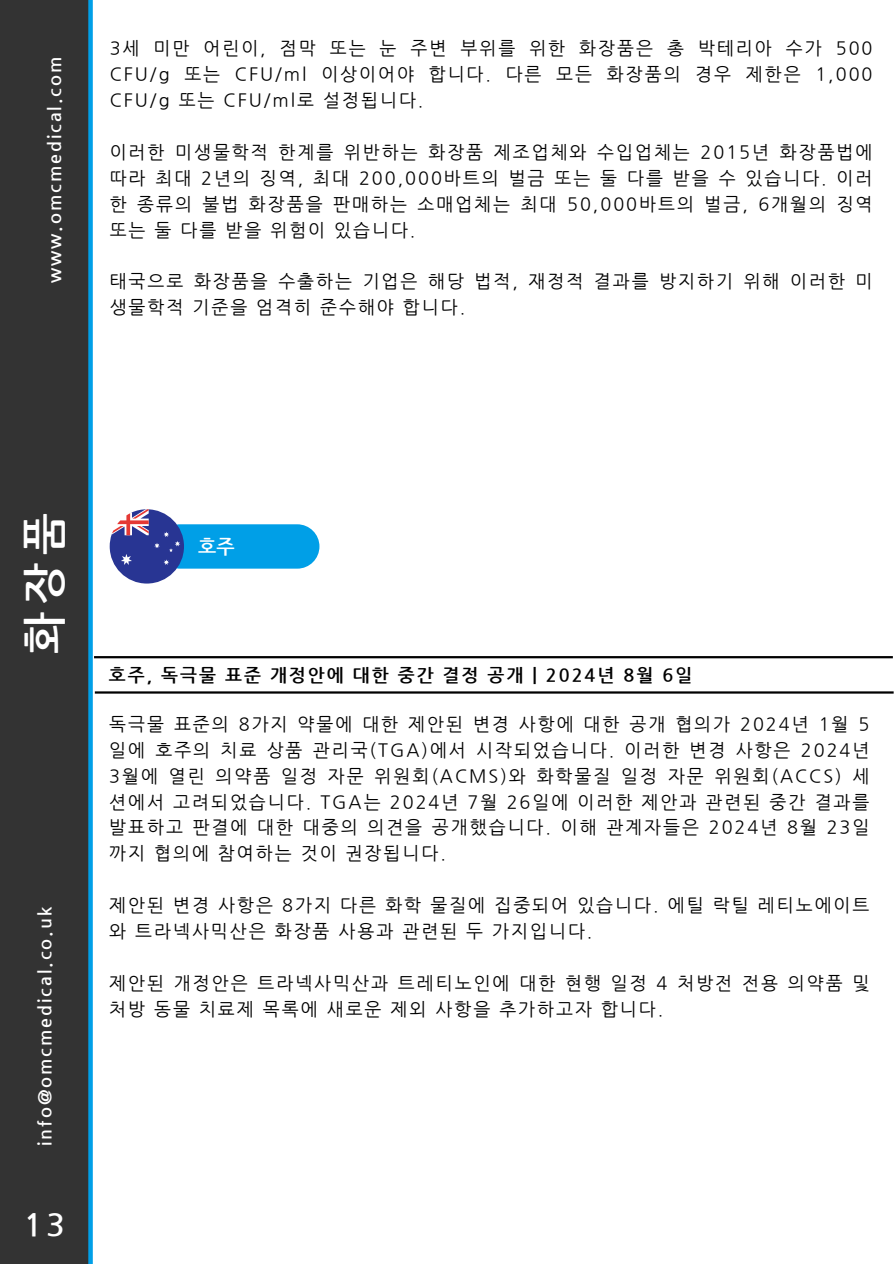
<style>
.page{position:relative;width:894px;height:1264px;background:#fff}
.page>*{position:absolute;margin:0;border:0;box-sizing:border-box;transform-origin:0 0}
.t1{font:700 44.7px "Nanum Gothic";color:#fff}
.t2{font:700 31.2px "Nanum Gothic";color:#fff}
.t3{font:23.1px "Nanum Gothic";color:#fff}
.t4{font:22.95px "Nanum Gothic";color:#fff}
.t5{font:700 19.35px "Nanum Gothic";color:#fff}
.t6{font:18px/25.8px "Nanum Gothic";letter-spacing:.11em;color:#000;text-align:justify}
.t7{font:700 18px "Nanum Gothic";letter-spacing:.11em;color:#fff}
.t8{font:700 18px "Nanum Gothic";letter-spacing:.11em;color:#000}
</style>
<div class="page">
<div style="left:0;top:0;width:89px;height:1263px;background:#333"></div>
<div style="left:88px;top:0;width:5px;height:1263px;background:#009fe7"></div>
<div style="left:158px;top:524px;width:161px;height:44px;background:#009fe7;border-radius:22px"></div>
<svg style="left:110px;top:509px;width:74px;height:74px"></svg>
<hr style="left:95px;top:691px;width:798px;height:2px;background:#000">
<hr style="left:94px;top:656px;width:798px;height:2px;background:#000">
<p class="t7" style="left:44px;top:283px;width:228px;rotate:-90deg">www.omcmedical.com</p>
<h3 class="t6" style="left:110px;top:35px;width:764px">3세 미만 어린이, 점막 또는 눈 주변 부위를 위한 화장품은 총 박테리아 수가 500<br>CFU/g 또는 CFU/ml 이상이어야 합니다. 다른 모든 화장품의 경우 제한은 1,000<br>CFU/g 또는 CFU/ml로 설정됩니다.</h3>
<h2 class="t6" style="left:110px;top:139px;width:764px">이러한 미생물학적 한계를 위반하는 화장품 제조업체와 수입업체는 2015년 화장품법에 따라 최대 2년의 징역, 최대 200,000바트의 벌금 또는 둘 다를 받을 수 있습니다. 이러 한 종류의 불법 화장품을 판매하는 소매업체는 최대 50,000바트의 벌금, 6개월의 징역 또는 둘 다를 받을 위험이 있습니다.</h2>
<p class="t6" style="left:110px;top:268px;width:764px">태국으로 화장품을 수출하는 기업은 해당 법적, 재정적 결과를 방지하기 위해 이러한 미 생물학적 기준을 엄격히 준수해야 합니다.</p>
<h3 class="t1" style="left:18px;top:654px;width:142px;rotate:-90deg">화장품</h3>
<p class="t7" style="left:34px;top:1146px;width:240px;rotate:-90deg">info@omcmedical.co.uk</p>
<h3 class="t3" style="left:39px;top:1204px;width:15px">5</h3>
<p class="t2" style="left:24px;top:1206px;width:43px">13</p>
<h3 class="t4" style="left:38px;top:1212px;width:15px">5</h3>
<p class="t5" style="left:198px;top:535px;width:38px">호주</p>
<p class="t8" style="left:109px;top:664px;width:584px">호주, 독극물 표준 개정안에 대한 중간 결정 공개 | 2024년 8월 6일</p>
<p class="t6" style="left:109px;top:710px;width:761px">독극물 표준의 8가지 약물에 대한 제안된 변경 사항에 대한 공개 협의가 2024년 1월 5 일에 호주의 치료 상품 관리국(TGA)에서 시작되었습니다. 이러한 변경 사항은 2024년 3월에 열린 의약품 일정 자문 위원회(ACMS)와 화학물질 일정 자문 위원회(ACCS) 세 션에서 고려되었습니다. TGA는 2024년 7월 26일에 이러한 제안과 관련된 중간 결과를 발표하고 판결에 대한 대중의 의견을 공개했습니다. 이해 관계자들은 2024년 8월 23일 까지 협의에 참여하는 것이 권장됩니다.</p>
<p class="t6" style="left:109px;top:892px;width:761px">제안된 변경 사항은 8가지 다른 화학 물질에 집중되어 있습니다. 에틸 락틸 레티노에이트 와 트라넥사믹산은 화장품 사용과 관련된 두 가지입니다.</p>
<p class="t6" style="left:109px;top:969px;width:761px">제안된 개정안은 트라넥사믹산과 트레티노인에 대한 현행 일정 4 처방전 전용 의약품 및 처방 동물 치료제 목록에 새로운 제외 사항을 추가하고자 합니다.</p>
</div>
